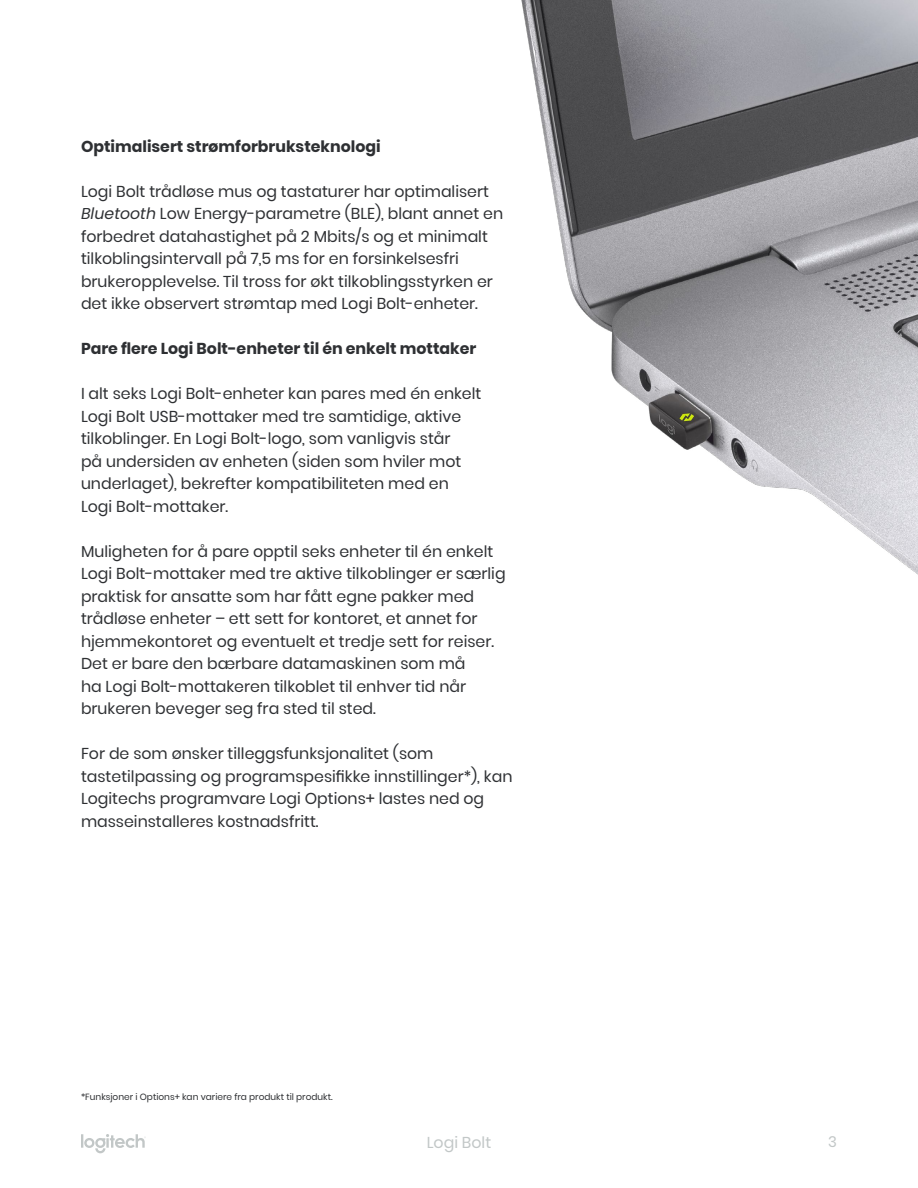
<style>
.page{position:relative;width:918px;height:1188px;background:#fff}
.page>*{position:absolute;margin:0;border:0;box-sizing:border-box;transform-origin:0 0}
.t1{font:15.75px/22.5px "Poppins";color:#2e3033}
.t2{font:700 15.75px "Poppins";color:#2e3033}
.t3{font:15.75px "Poppins";color:#c2c7c7}
.t4{font:15px "Poppins";color:#c2c7c7}
.t5{font:9px "Poppins";color:#2e3033}
.s1{font-style:italic}
</style>
<div class="page">
<svg style="left:81px;top:1134px;width:65px;height:19px"></svg>
<img style="left:521px;top:0;width:397px;height:575px">
<p class="t2" style="left:81px;top:137px;width:301px">Optimalisert strømforbruksteknologi</p>
<p class="t1" style="left:81px;top:180px;width:424px">Logi Bolt trådløse mus og tastaturer har optimalisert <span class="s1">Bluetooth</span> Low Energy-parametre (BLE), blant annet en forbedret datahastighet på 2 Mbits/s og et minimalt tilkoblingsintervall på 7,5 ms for en forsinkelsesfri brukeropplevelse. Til tross for økt tilkoblingsstyrken er det ikke observert strømtap med Logi Bolt-enheter.</p>
<p class="t2" style="left:81px;top:339px;width:397px">Pare flere Logi Bolt-enheter til én enkelt mottaker</p>
<p class="t1" style="left:81px;top:382px;width:402px">I alt seks Logi Bolt-enheter kan pares med én enkelt Logi Bolt USB-mottaker med tre samtidige, aktive tilkoblinger. En Logi Bolt-logo, som vanligvis står<br>på undersiden av enheten (siden som hviler mot underlaget), bekrefter kompatibiliteten med en Logi Bolt-mottaker.</p>
<p class="t1" style="left:81px;top:540px;width:426px">Muligheten for å pare opptil seks enheter til én enkelt Logi Bolt-mottaker med tre aktive tilkoblinger er særlig praktisk for ansatte som har fått egne pakker med trådløse enheter – ett sett for kontoret, et annet for hjemmekontoret og eventuelt et tredje sett for reiser.<br>Det er bare den bærbare datamaskinen som må<br>ha Logi Bolt-mottakeren tilkoblet til enhver tid når brukeren beveger seg fra sted til sted.</p>
<p class="t1" style="left:81px;top:742px;width:433px">For de som ønsker tilleggsfunksjonalitet (som tastetilpassing og programspesifikke innstillinger*), kan Logitechs programvare Logi Options+ lastes ned og masseinstalleres kostnadsfritt.</p>
<p class="t5" style="left:81px;top:1092px;width:253px">*Funksjoner i Options+ kan variere fra produkt til produkt.</p>
<p class="t3" style="left:427px;top:1134px;width:66px">Logi Bolt</p>
<p class="t4" style="left:828px;top:1134px;width:10px">3</p>
</div>
